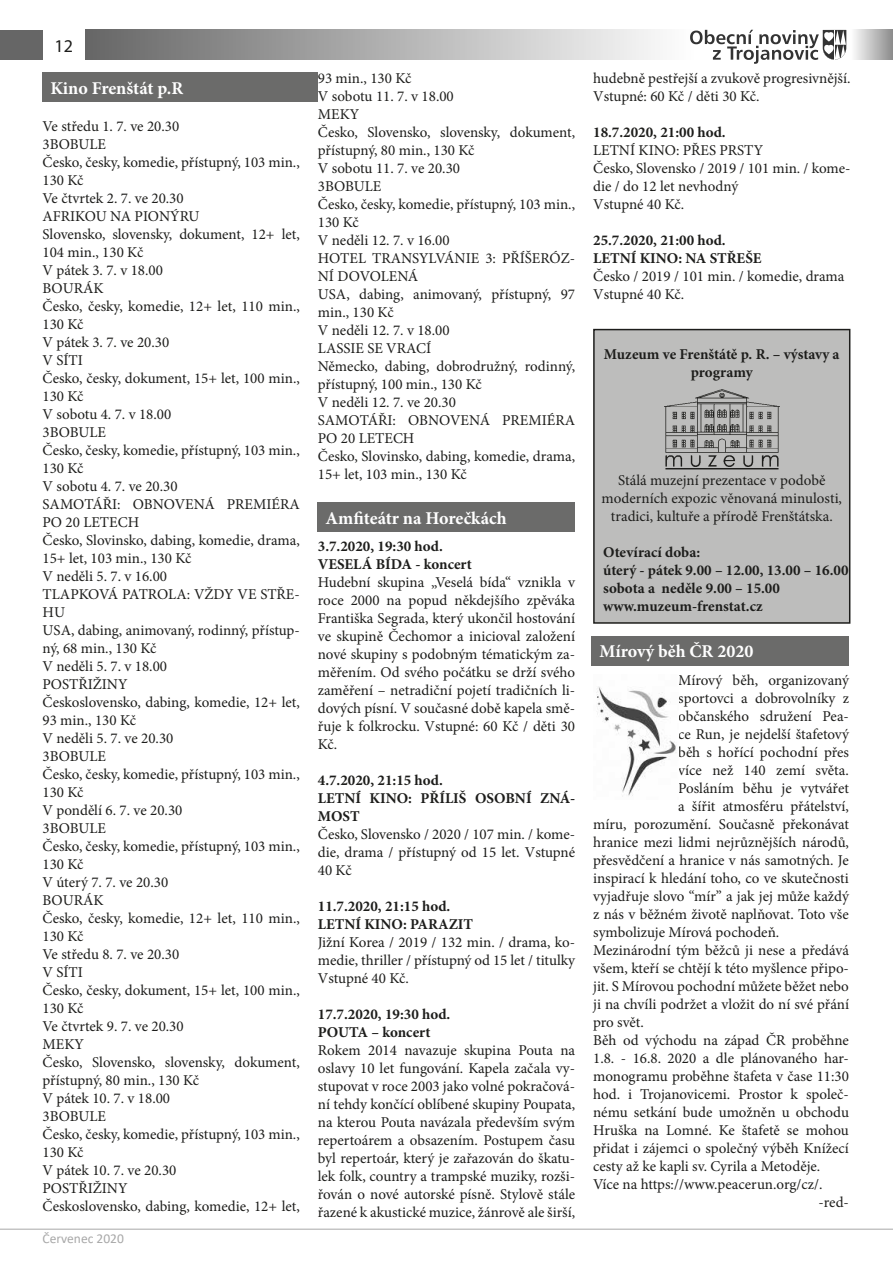
<style>
.page{position:relative;width:893px;height:1263px;background:#fff}
.page>*{position:absolute;margin:0;border:0;box-sizing:border-box;transform-origin:0 0}
.t1{font:700 18px "Minion Pro";color:#fff}
.t2{font:18px "Myriad Pro";color:#1d1d1b}
.t3{font:15px/18px "Minion Pro";color:#1d1d1b}
.t4{font:700 15px/18px "Minion Pro";color:#1d1d1b}
.t5{font:13.5px "Calibri";color:#a8a8a8}
</style>
<div class="page">
<div style="left:0;top:30px;width:43px;height:30px;background:#666"></div>
<div style="left:85px;top:30px;width:608px;height:30px;background:linear-gradient(to right,#666,#fefefe)"></div>
<div style="left:850px;top:30px;width:43px;height:30px;background:linear-gradient(to right,#fff,#8c8c8c)"></div>
<svg style="left:690px;top:30px;width:156px;height:34px"></svg>
<hr style="left:0;top:1229px;width:893px;height:1px;background:#a8a8a8">
<div style="left:43px;top:72px;width:275px;height:30px;background:#6b6b6a"></div>
<div style="left:318px;top:502px;width:257px;height:30px;background:#6b6b6a"></div>
<div style="left:594px;top:330px;width:256px;height:293px;background:#bdbdbc"></div>
<div style="left:593px;top:329px;width:257px;height:295px;border:2px solid #1d1d1b"></div>
<img style="left:664px;top:389px;width:115px;height:81px">
<div style="left:592px;top:636px;width:257px;height:29px;background:#6b6b6a"></div>
<img style="left:596px;top:686px;width:81px;height:111px">
<p class="t2" style="left:55px;top:35px;width:20px">12</p>
<p class="t1" style="left:50px;top:75px;width:135px">Kino Frenštát p.R</p>
<p class="t3" style="left:43px;top:117px;width:259px">Ve středu 1. 7. ve 20.30<br>3BOBULE<br>Česko, česky, komedie, přístupný, 103 min.,<br>130 Kč<br>Ve čtvrtek 2. 7. ve 20.30<br>AFRIKOU NA PIONÝRU<br>Slovensko, slovensky, dokument, 12+ let,<br>104 min., 130 Kč<br>V pátek 3. 7. v 18.00<br>BOURÁK<br>Česko, česky, komedie, 12+ let, 110 min.,<br>130 Kč<br>V pátek 3. 7. ve 20.30<br>V SÍTI<br>Česko, česky, dokument, 15+ let, 100 min.,<br>130 Kč<br>V sobotu 4. 7. v 18.00<br>3BOBULE<br>Česko, česky, komedie, přístupný, 103 min.,<br>130 Kč<br>V sobotu 4. 7. ve 20.30<br>SAMOTÁŘI: OBNOVENÁ PREMIÉRA<br>PO 20 LETECH<br>Česko, Slovinsko, dabing, komedie, drama,<br>15+ let, 103 min., 130 Kč<br>V neděli 5. 7. v 16.00<br>TLAPKOVÁ PATROLA: VŽDY VE STŘE-<br>HU<br>USA, dabing, animovaný, rodinný, přístup&shy;ný, 68 min., 130 Kč<br>V neděli 5. 7. v 18.00<br>POSTŘIŽINY<br>Československo, dabing, komedie, 12+ let,<br>93 min., 130 Kč<br>V neděli 5. 7. ve 20.30<br>3BOBULE<br>Česko, česky, komedie, přístupný, 103 min.,<br>130 Kč<br>V pondělí 6. 7. ve 20.30<br>3BOBULE<br>Česko, česky, komedie, přístupný, 103 min.,<br>130 Kč<br>V úterý 7. 7. ve 20.30<br>BOURÁK<br>Česko, česky, komedie, 12+ let, 110 min.,<br>130 Kč<br>Ve středu 8. 7. ve 20.30<br>V SÍTI<br>Česko, česky, dokument, 15+ let, 100 min.,<br>130 Kč<br>Ve čtvrtek 9. 7. ve 20.30<br>MEKY<br>Česko, Slovensko, slovensky, dokument, přístupný, 80 min., 130 Kč<br>V pátek 10. 7. v 18.00<br>3BOBULE<br>Česko, česky, komedie, přístupný, 103 min.,<br>130 Kč<br>V pátek 10. 7. ve 20.30<br>POSTŘIŽINY<br>Československo, dabing, komedie, 12+ let,</p>
<p class="t5" style="left:43px;top:1229px;width:83px">Červenec 2020</p>
<p class="t3" style="left:318px;top:69px;width:259px">93 min., 130 Kč<br>V sobotu 11. 7. v 18.00<br>MEKY<br>Česko, Slovensko, slovensky, dokument, přístupný, 80 min., 130 Kč<br>V sobotu 11. 7. ve 20.30<br>3BOBULE<br>Česko, česky, komedie, přístupný, 103 min.,<br>130 Kč<br>V neděli 12. 7. v 16.00<br>HOTEL TRANSYLVÁNIE 3: PŘÍŠERÓZ-<br>NÍ DOVOLENÁ<br>USA, dabing, animovaný, přístupný, 97 min., 130 Kč<br>V neděli 12. 7. v 18.00<br>LASSIE SE VRACÍ<br>Německo, dabing, dobrodružný, rodinný, přístupný, 100 min., 130 Kč<br>V neděli 12. 7. ve 20.30<br>SAMOTÁŘI: OBNOVENÁ PREMIÉRA<br>PO 20 LETECH<br>Česko, Slovinsko, dabing, komedie, drama,<br>15+ let, 103 min., 130 Kč</p>
<p class="t1" style="left:326px;top:505px;width:182px">Amfiteátr na Horečkách</p>
<p class="t4" style="left:318px;top:537px;width:156px">3.7.2020, 19:30 hod.<br>VESELÁ BÍDA - koncert</p>
<p class="t3" style="left:318px;top:573px;width:259px;text-align:justify">Hudební skupina „Veselá bída“ vznikla v roce 2000 na popud někdejšího zpěváka Františka Segrada, který ukončil hostování ve skupině Čechomor a inicioval založení nové skupiny s podobným tématickým za&shy;měřením. Od svého počátku se drží svého zaměření – netradiční pojetí tradičních li&shy;dových písní. V současné době kapela smě&shy;řuje k folkrocku. Vstupné: 60 Kč / děti 30<br>Kč.</p>
<p class="t4" style="left:318px;top:771px;width:259px">4.7.2020, 21:15 hod.<br>LETNÍ KINO: PŘÍLIŠ OSOBNÍ ZNÁ-<br>MOST</p>
<p class="t3" style="left:318px;top:825px;width:259px;text-align:justify">Česko, Slovensko / 2020 / 107 min. / kome&shy;die, drama / přístupný od 15 let. Vstupné 40 Kč</p>
<p class="t4" style="left:318px;top:897px;width:157px">11.7.2020, 21:15 hod.<br>LETNÍ KINO: PARAZIT</p>
<p class="t3" style="left:318px;top:933px;width:259px;text-align:justify">Jižní Korea / 2019 / 132 min. / drama, ko&shy;medie, thriller / přístupný od 15 let / titulky Vstupné 40 Kč.</p>
<p class="t4" style="left:318px;top:1005px;width:134px">17.7.2020, 19:30 hod.<br>POUTA – koncert</p>
<p class="t3" style="left:318px;top:1041px;width:259px;text-align:justify">Rokem 2014 navazuje skupina Pouta na oslavy 10 let fungování. Kapela začala vy&shy;stupovat v roce 2003 jako volné pokračová&shy;ní tehdy končící oblíbené skupiny Poupata, na kterou Pouta navázala především svým repertoárem a obsazením. Postupem času byl repertoár, který je zařazován do škatu&shy;lek folk, country a trampské muziky, rozši&shy;řován o nové autorské písně. Stylově stále řazené k akustické muzice, žánrově ale širší,</p>
<p class="t3" style="left:593px;top:69px;width:259px">hudebně pestřejší a zvukově progresivnější.<br>Vstupné: 60 Kč / děti 30 Kč.</p>
<p class="t4" style="left:593px;top:123px;width:134px">18.7.2020, 21:00 hod.</p>
<p class="t3" style="left:593px;top:141px;width:259px">LETNÍ KINO: PŘES PRSTY<br>Česko, Slovensko / 2019 / 101 min. / kome&shy;die / do 12 let nevhodný<br>Vstupné 40 Kč.</p>
<p class="t4" style="left:593px;top:231px;width:170px">25.7.2020, 21:00 hod.<br>LETNÍ KINO: NA STŘEŠE</p>
<p class="t3" style="left:593px;top:267px;width:253px">Česko / 2019 / 101 min. / komedie, drama<br>Vstupné 40 Kč.</p>
<p class="t4" style="left:604px;top:345px;width:237px;text-align:center">Muzeum ve Frenštátě p. R. – výstavy a programy</p>
<p class="t3" style="left:602px;top:471px;width:242px;text-align:center">Stálá muzejní prezentace v podobě moderních expozic věnovaná minulosti, tradici, kultuře a přírodě Frenštátska.</p>
<p class="t4" style="left:603px;top:543px;width:247px">Otevírací doba:<br>úterý - pátek 9.00 – 12.00, 13.00 – 16.00 sobota a neděle 9.00 – 15.00 www.muzeum-frenstat.cz</p>
<p class="t1" style="left:599px;top:639px;width:155px">Mírový běh ČR 2020</p>
<p class="t3" style="left:678px;top:671px;width:172px">Mírový běh, organizovaný</p>
<p class="t3" style="left:678px;top:689px;width:172px">sportovci a dobrovolníky z</p>
<p class="t3" style="left:678px;top:707px;width:172px">občanského sdružení Pea-</p>
<p class="t3" style="left:678px;top:725px;width:172px">ce Run, je nejdelší štafetový</p>
<p class="t3" style="left:678px;top:743px;width:172px">běh s hořící pochodní přes</p>
<p class="t3" style="left:678px;top:761px;width:172px">více než 140 zemí světa.</p>
<p class="t3" style="left:678px;top:779px;width:172px">Posláním běhu je vytvářet</p>
<p class="t3" style="left:678px;top:797px;width:172px">a šířit atmosféru přátelství,</p>
<p class="t3" style="left:593px;top:815px;width:257px">míru, porozumění. Současně překonávat</p>
<p class="t3" style="left:593px;top:833px;width:257px">hranice mezi lidmi nejrůznějších národů,</p>
<p class="t3" style="left:593px;top:851px;width:257px">přesvědčení a hranice v nás samotných. Je</p>
<p class="t3" style="left:593px;top:869px;width:257px">inspirací k hledání toho, co ve skutečnosti</p>
<p class="t3" style="left:593px;top:887px;width:257px">vyjadřuje slovo “mír” a jak jej může každý</p>
<p class="t3" style="left:593px;top:905px;width:257px">z nás v běžném životě naplňovat. Toto vše</p>
<p class="t3" style="left:593px;top:923px;width:188px">symbolizuje Mírová pochodeň.</p>
<p class="t3" style="left:593px;top:941px;width:257px">Mezinárodní tým běžců ji nese a předává</p>
<p class="t3" style="left:593px;top:959px;width:257px">všem, kteří se chtějí k této myšlence připo-</p>
<p class="t3" style="left:593px;top:977px;width:257px">jit. S Mírovou pochodní můžete běžet nebo</p>
<p class="t3" style="left:593px;top:995px;width:257px">ji na chvíli podržet a vložit do ní své přání</p>
<p class="t3" style="left:593px;top:1013px;width:52px">pro svět.</p>
<p class="t3" style="left:593px;top:1031px;width:257px">Běh od východu na západ ČR proběhne</p>
<p class="t3" style="left:593px;top:1049px;width:257px">1.8. - 16.8. 2020 a dle plánovaného har-</p>
<p class="t3" style="left:593px;top:1067px;width:257px">monogramu proběhne štafeta v čase 11:30</p>
<p class="t3" style="left:593px;top:1085px;width:257px">hod. i Trojanovicemi. Prostor k společ-</p>
<p class="t3" style="left:593px;top:1103px;width:257px">nému setkání bude umožněn u obchodu</p>
<p class="t3" style="left:593px;top:1121px;width:257px">Hruška na Lomné. Ke štafetě se mohou</p>
<p class="t3" style="left:593px;top:1139px;width:257px">přidat i zájemci o společný výběh Knížecí</p>
<p class="t3" style="left:593px;top:1157px;width:229px">cesty až ke kapli sv. Cyrila a Metoděje.</p>
<p class="t3" style="left:593px;top:1175px;width:231px">Více na https://www.peacerun.org/cz/.</p>
<p class="t3" style="left:818px;top:1193px;width:32px">-red-</p>
</div>
